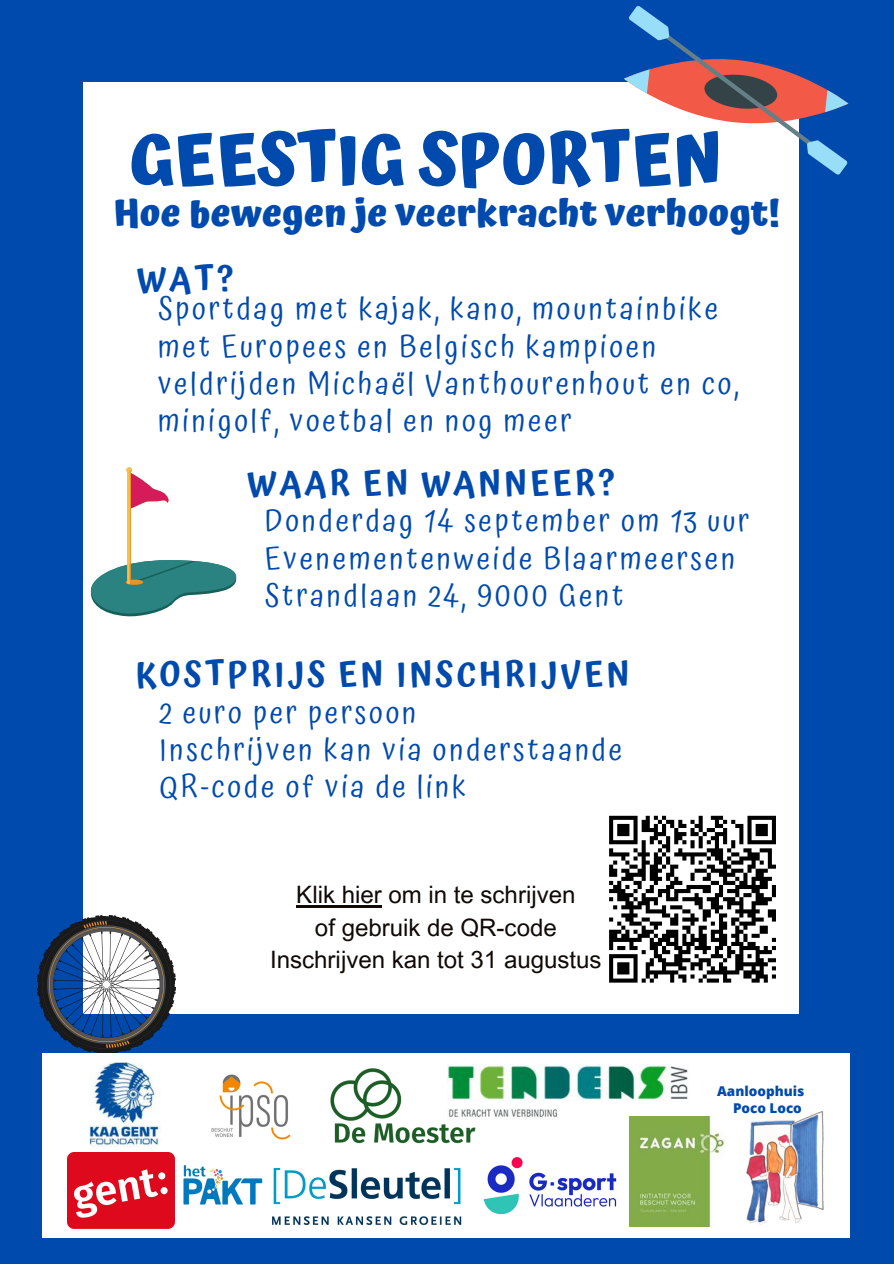
<style>
.page{position:relative;width:894px;height:1264px;background:#fff}
.page>*{position:absolute;margin:0;border:0;box-sizing:border-box;transform-origin:0 0}
.t1{font:700 69px "Atma";color:#004aad}
.t2{font:700 37.5px "Atma";color:#004aad}
.t3{font:600 33.75px "Atma";letter-spacing:.09em;color:#004aad}
.t4{font:30.75px/37.2px "Atma";letter-spacing:.09em;color:#004aad}
.t5{font:24px "Arial MT Pro";color:#100906}
.t6{font:800 13.5px "Open Sans";color:#004aad}
</style>
<div class="page">
<div style="left:0;top:0;width:893px;height:1263px;background:#004aad"></div>
<div style="left:83px;top:82px;width:715px;height:931px;background:#fff"></div>
<svg style="left:90px;top:467px;width:147px;height:150px"></svg>
<svg style="left:624px;top:6px;width:225px;height:170px"></svg>
<img style="left:37px;top:915px;width:139px;height:138px">
<div style="left:42px;top:1053px;width:807px;height:184px;background:#fff"></div>
<img style="left:89px;top:1062px;width:71px;height:86px">
<img style="left:211px;top:1074px;width:80px;height:66px">
<img style="left:159px;top:1142px;width:104px;height:87px">
<img style="left:68px;top:1152px;width:107px;height:76px">
<img style="left:272px;top:1168px;width:190px;height:57px">
<img style="left:330px;top:1068px;width:146px;height:76px">
<img style="left:474px;top:1142px;width:143px;height:73px">
<img style="left:447px;top:1064px;width:241px;height:55px">
<img style="left:629px;top:1116px;width:94px;height:110px">
<img style="left:746px;top:1111px;width:78px;height:114px">
<hr style="left:296px;top:905px;width:85px;height:2px;background:#100906">
<svg style="left:609px;top:815px;width:167px;height:168px"></svg>
<p class="t1" style="left:129px;top:119px;width:594px">GEESTIG SPORTEN</p>
<p class="t2" style="left:114px;top:191px;width:667px">Hoe bewegen je veerkracht verhoogt!</p>
<p class="t3" style="left:137px;top:260px;width:97px">WAT?</p>
<p class="t4" style="left:158px;top:290px;width:582px">Sportdag met kajak, kano, mountainbike met Europees en Belgisch kampioen veldrijden Michaël Vanthourenhout en co, minigolf, voetbal en nog meer</p>
<p class="t3" style="left:247px;top:464px;width:369px">WAAR EN WANNEER?</p>
<p class="t4" style="left:265px;top:502px;width:486px">Donderdag 14 september om 13 uur</p>
<p class="t4" style="left:265px;top:539px;width:471px">Evenementenweide Blaarmeersen</p>
<p class="t4" style="left:265px;top:576px;width:360px">Strandlaan 24, 9000 Gent</p>
<p class="t3" style="left:136px;top:655px;width:495px">KOSTPRIJS EN INSCHRIJVEN</p>
<p class="t4" style="left:159px;top:693px;width:258px">2 euro per persoon</p>
<p class="t4" style="left:159px;top:730px;width:464px">Inschrijven kan via onderstaande</p>
<p class="t4" style="left:159px;top:767px;width:308px">QR-code of via de link</p>
<p class="t5" style="left:296px;top:885px;width:280px">Klik hier om in te schrijven</p>
<p class="t5" style="left:315px;top:918px;width:243px">of gebruik de QR-code</p>
<p class="t5" style="left:270px;top:950px;width:333px">Inschrijven kan tot 31 augustus</p>
<p class="t6" style="left:717px;top:1081px;width:89px">Aanloophuis</p>
<p class="t6" style="left:732px;top:1098px;width:70px">Poco Loco</p>
</div>
